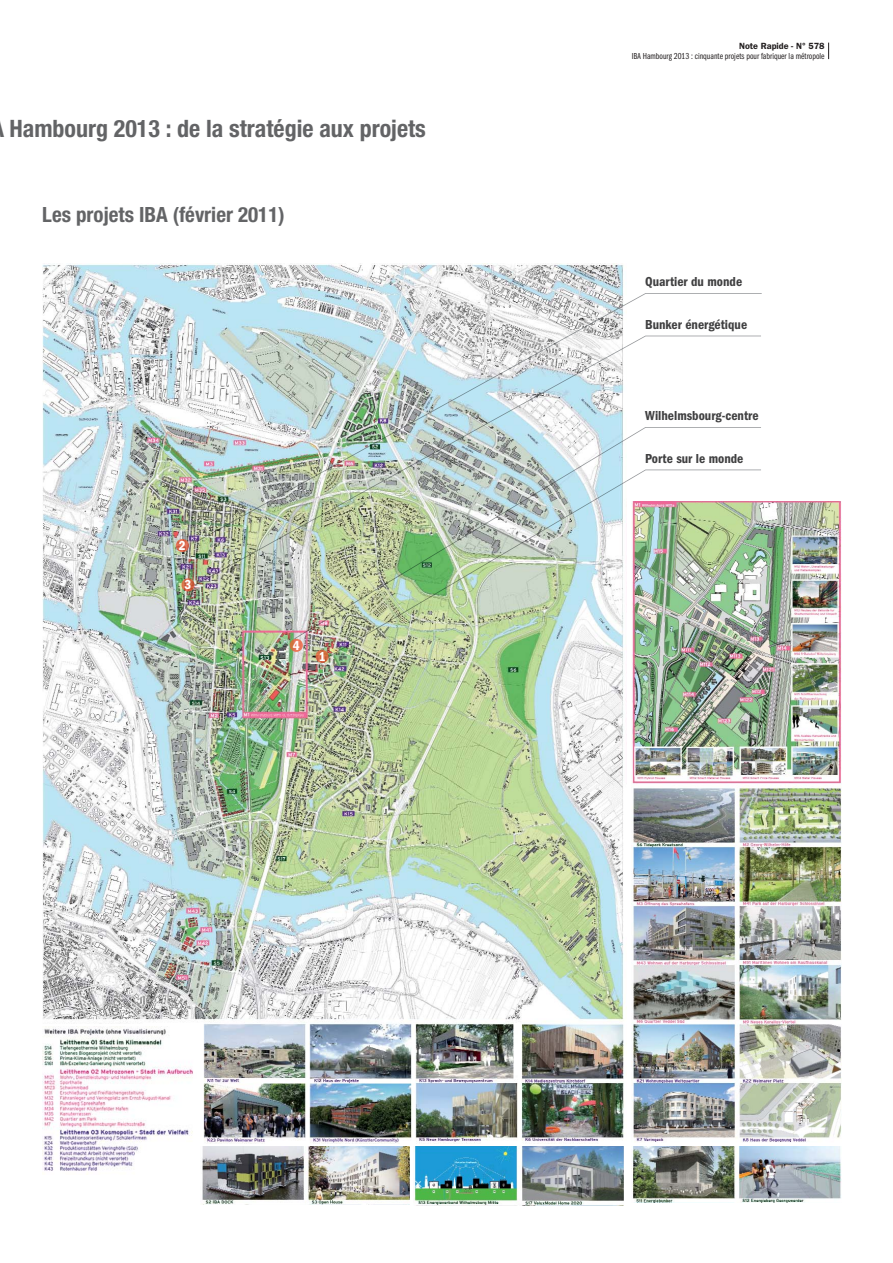
<style>
.page{position:relative;width:893px;height:1263px;background:#fff}
.page>*{position:absolute;margin:0;border:0;box-sizing:border-box;transform-origin:0 0}
.t1{font:700 condensed 24px "Helvetica Neue";color:#636466}
.t2{font:700 condensed 21px "Helvetica Neue";color:#636466}
.t3{font:600 condensed 13.5px "Franklin Gothic";color:#404041}
.t4{font:600 condensed 13.5px "Franklin Gothic";color:#fff}
.t5{font:9px "Franklin Gothic Book Cmpr";color:#231f20}
.t6{font:600 9px "Franklin Gothic";color:#231f20}
</style>
<div class="page">
<svg style="left:828px;top:43px;width:1px;height:16px"></svg>
<img style="left:42px;top:264px;width:582px;height:879px">
<div style="left:42px;top:1025px;width:155px;height:151px;background:#fff"></div>
<img style="left:42px;top:1028px;width:151px;height:146px">
<img style="left:631px;top:502px;width:210px;height:640px">
<img style="left:632px;top:1147px;width:209px;height:56px">
<img style="left:414px;top:1147px;width:209px;height:58px">
<img style="left:202px;top:1147px;width:208px;height:58px">
<img style="left:181px;top:578px;width:14px;height:13px">
<svg style="left:176px;top:539px;width:13px;height:13px"></svg>
<svg style="left:626px;top:470px;width:135px;height:12px"></svg>
<img style="left:329px;top:639px;width:295px;height:18px">
<svg style="left:316px;top:650px;width:13px;height:13px"></svg>
<svg style="left:626px;top:427px;width:135px;height:12px"></svg>
<img style="left:294px;top:585px;width:330px;height:54px">
<svg style="left:290px;top:639px;width:13px;height:13px"></svg>
<svg style="left:626px;top:336px;width:135px;height:11px"></svg>
<img style="left:195px;top:543px;width:429px;height:42px">
<svg style="left:626px;top:293px;width:136px;height:12px"></svg>
<img style="left:195px;top:304px;width:431px;height:239px">
<h1 class="t1" style="left:10px;top:120px;width:418px">Hambourg 2013 : de la stratégie aux projets</h1>
<h2 class="t2" style="left:42px;top:207px;width:244px">Les projets IBA (février 2011)</h2>
<p class="t4" style="left:179px;top:541px;width:8px">2</p>
<p class="t4" style="left:185px;top:580px;width:8px">3</p>
<p class="t4" style="left:293px;top:641px;width:8px">4</p>
<p class="t4" style="left:319px;top:652px;width:8px">1</p>
<p class="t6" style="left:739px;top:43px;width:87px">Note Rapide - N° 578</p>
<p class="t5" style="left:632px;top:53px;width:194px">IBA Hambourg 2013 : cinquante projets pour fabriquer la métropole</p>
<p class="t3" style="left:645px;top:277px;width:99px">Quartier du monde</p>
<p class="t3" style="left:645px;top:320px;width:104px">Bunker énergétique</p>
<p class="t3" style="left:645px;top:411px;width:115px">Wilhelmsbourg-centre</p>
<p class="t3" style="left:645px;top:454px;width:100px">Porte sur le monde</p>
</div>
